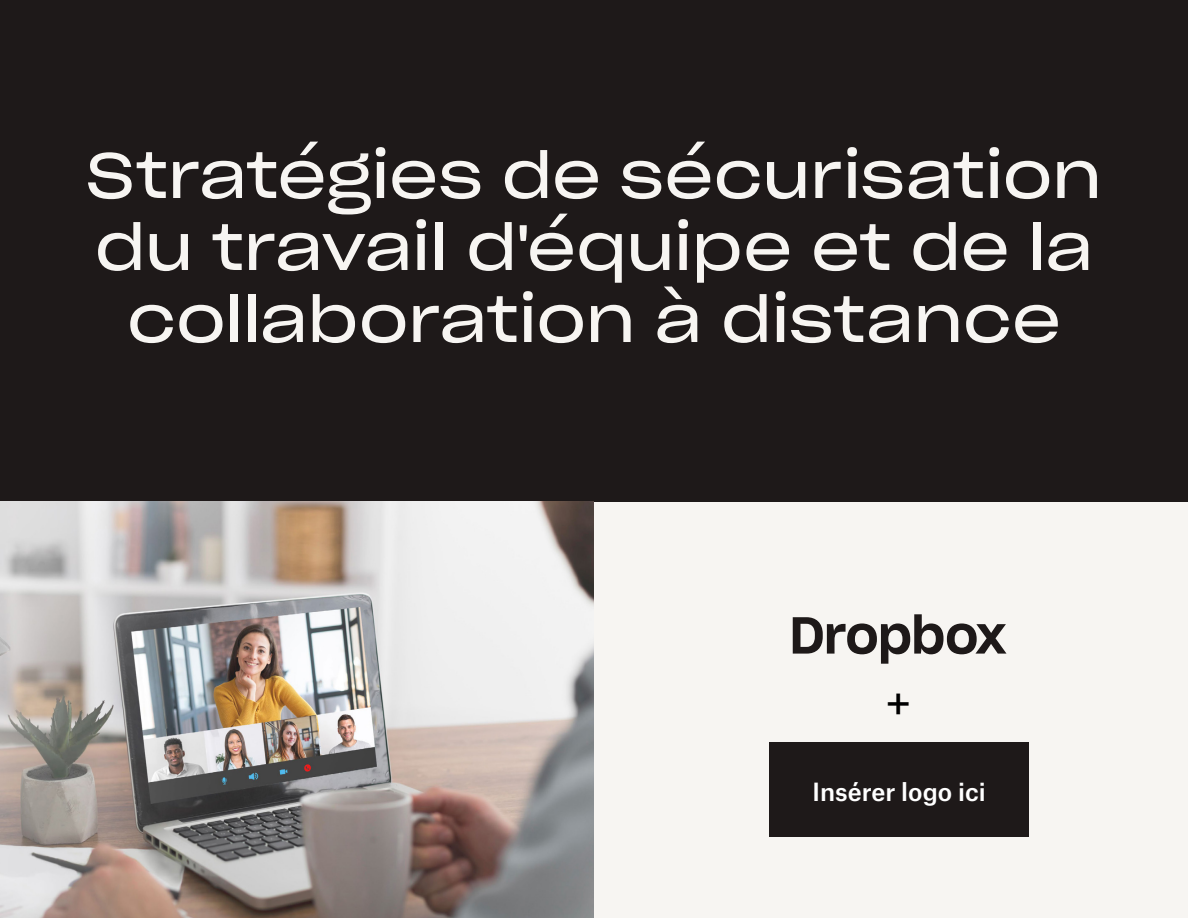
<style>
.page{position:relative;width:1188px;height:918px;background:#f7f5f2}
.page>*{position:absolute;margin:0;border:0;box-sizing:border-box;transform-origin:0 0}
.t1{font:63px/72px "Sharp Grotesk Book 23";color:#f7f5f2;text-align:center}
.t2{font:45px "Atlas Grotesk";color:#000}
.t3{font:500 24px "Atlas Grotesk";color:#fff}
</style>
<div class="page">
<div style="left:0;top:0;width:1188px;height:502px;background:#1e1919"></div>
<svg style="left:793px;top:614px;width:213px;height:50px"></svg>
<img style="left:0;top:502px;width:594px;height:416px">
<div style="left:770px;top:742px;width:259px;height:95px;background:#1e1919"></div>
<p class="t1" style="left:86px;top:137px;width:1017px">Stratégies de sécurisation du travail d'équipe et de la collaboration à distance</p>
<p class="t2" style="left:884px;top:667px;width:30px">+</p>
<p class="t3" style="left:813px;top:772px;width:175px">Insérer logo ici</p>
</div>
